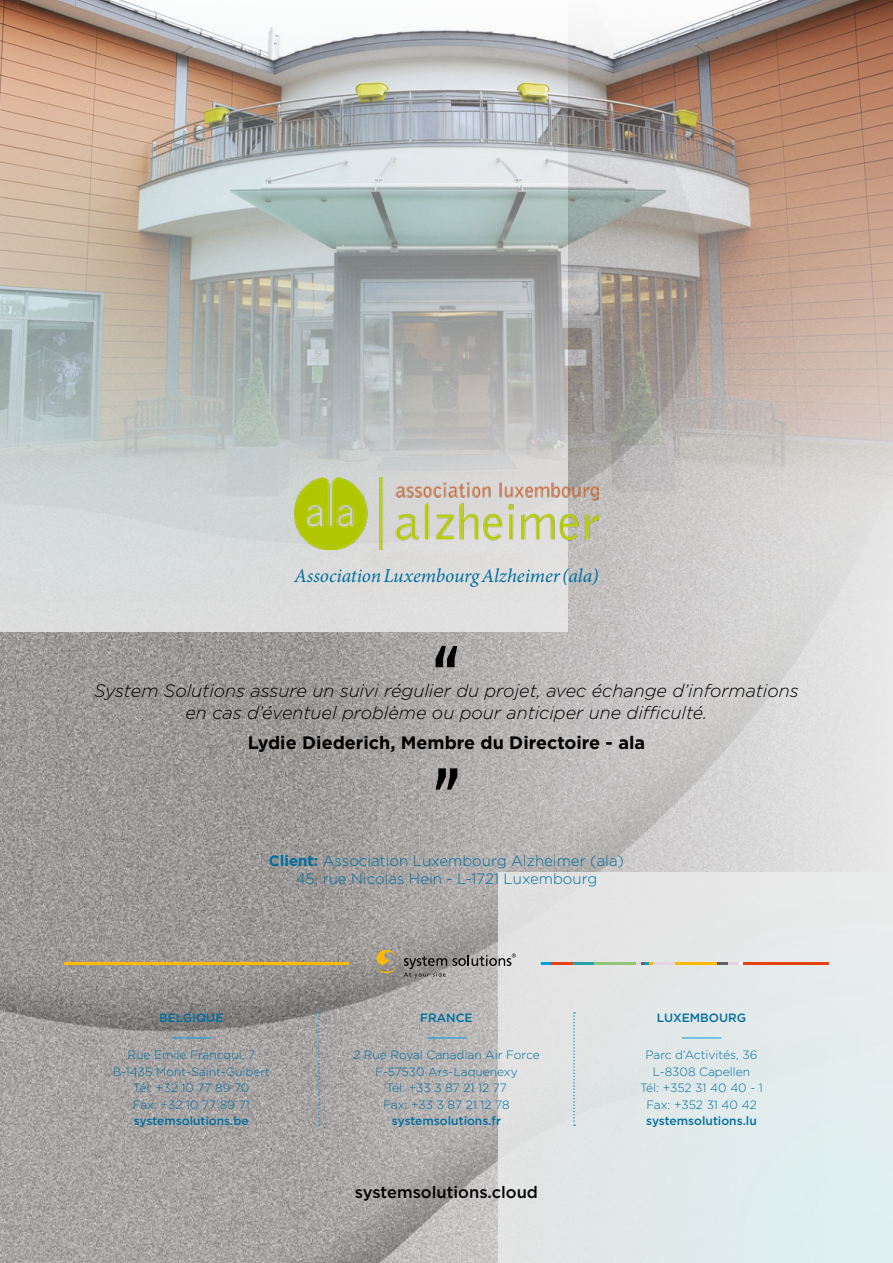
<style>
.page{position:relative;width:893px;height:1263px;background:#fff}
.page>*{position:absolute;margin:0;border:0;box-sizing:border-box;transform-origin:0 0}
.t1{font:italic 19.5px "Minion Pro";letter-spacing:-.005em;color:#006f9e}
.t2{font:italic 300 18px/21.6px "Gotham";color:#000;text-align:center}
.t3{font:700 18px "Gotham";color:#000}
.t4{font:500 16.5px "Gotham";color:#000}
.t5{font:300 15px/18px "Gotham";color:#006f9e;text-align:center}
.t6{font:300 12px/16.5px "Gotham";color:#006f9e;text-align:center}
.t7{font:500 12px "Gotham";color:#006f9e}
.s1{font-weight:700}
</style>
<div class="page">
<img style="left:0;top:604px;width:893px;height:659px">
<div style="left:499px;top:873px;width:394px;height:390px;background:#e2e9e9"></div>
<div style="left:0;top:604px;width:568px;height:27px;background:#dedede"></div>
<img style="left:0;top:0;width:893px;height:604px">
<svg style="left:436px;top:646px;width:21px;height:21px"></svg>
<svg style="left:436px;top:768px;width:21px;height:22px"></svg>
<hr style="left:64px;top:963px;width:285px;height:2px;background:#fbba00">
<hr style="left:573px;top:963px;width:21px;height:2px;background:#2aa1a9">
<hr style="left:594px;top:963px;width:43px;height:2px;background:#91c579">
<svg style="left:541px;top:963px;width:11px;height:2px"></svg>
<hr style="left:552px;top:963px;width:21px;height:2px;background:#e74011">
<svg style="left:637px;top:963px;width:17px;height:2px"></svg>
<hr style="left:654px;top:963px;width:21px;height:2px;background:#e7d4e2">
<hr style="left:675px;top:963px;width:43px;height:2px;background:#fbba00">
<svg style="left:718px;top:963px;width:25px;height:2px"></svg>
<hr style="left:743px;top:963px;width:86px;height:2px;background:#e74011">
<hr style="left:172px;top:1037px;width:39px;height:1px;background:#009fe3">
<hr style="left:427px;top:1037px;width:39px;height:1px;background:#009fe3">
<hr style="left:682px;top:1037px;width:39px;height:1px;background:#009fe3">
<svg style="left:318px;top:1012px;width:2px;height:114px"></svg>
<svg style="left:573px;top:1012px;width:2px;height:114px"></svg>
<img style="left:294px;top:478px;width:305px;height:72px">
<svg style="left:377px;top:949px;width:19px;height:24px"></svg>
<svg style="left:404px;top:956px;width:43px;height:22px"></svg>
<svg style="left:453px;top:953px;width:63px;height:13px"></svg>
<h1 class="t1" style="left:294px;top:562px;width:306px">Association Luxembourg Alzheimer (ala)</h1>
<h2 class="t2" style="left:94px;top:680px;width:706px">System Solutions assure un suivi régulier du projet, avec échange d’informations en cas d’éventuel problème ou pour anticiper une difficulté.</h2>
<h2 class="t3" style="left:248px;top:731px;width:399px">Lydie Diederich, Membre du Directoire - ala</h2>
<p class="t5" style="left:269px;top:851px;width:357px"><span class="s1">Client:</span> Association Luxembourg Alzheimer (ala)<br>45, rue Nicolas Hein - L-1721 Luxembourg</p>
<p class="t7" style="left:159px;top:1010px;width:66px">BELGIQUE</p>
<p class="t6" style="left:113px;top:1046px;width:159px">Rue Emile Francqui, 7<br>B-1435 Mont-Saint-Guibert<br>Tél: +32 10 77 89 70<br>Fax: +32 10 77 89 71</p>
<p class="t7" style="left:134px;top:1113px;width:117px">systemsolutions.be</p>
<p class="t7" style="left:420px;top:1010px;width:54px">FRANCE</p>
<p class="t6" style="left:353px;top:1046px;width:188px">2 Rue Royal Canadian Air Force<br>F-57530 Ars-Laquenexy<br>Tél: +33 3 87 21 12 77<br>Fax: +33 3 87 21 12 78</p>
<p class="t7" style="left:392px;top:1113px;width:111px">systemsolutions.fr</p>
<h3 class="t4" style="left:355px;top:1181px;width:185px">systemsolutions.cloud</h3>
<p class="t7" style="left:657px;top:1010px;width:91px">LUXEMBOURG</p>
<p class="t6" style="left:640px;top:1046px;width:124px">Parc d’Activités, 36<br>L-8308 Capellen<br>Tél: +352 31 40 40 - 1<br>Fax: +352 31 40 42</p>
<p class="t7" style="left:646px;top:1113px;width:112px">systemsolutions.lu</p>
</div>
